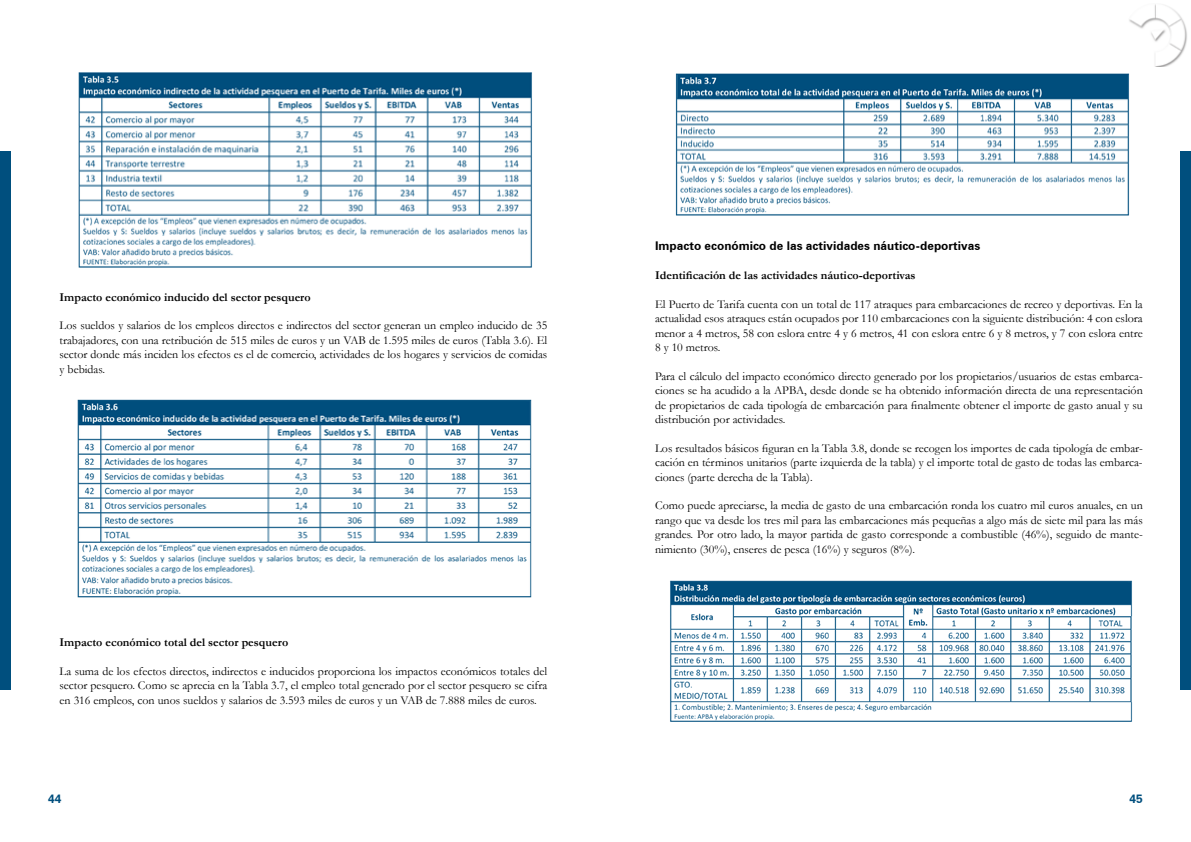
<style>
.page{position:relative;width:1191px;height:842px;background:#fff}
.page>*{position:absolute;margin:0;border:0;box-sizing:border-box;transform-origin:0 0}
.t1{font:12px/14.4px "Garamond";color:#000;text-align:justify}
.t2{font:700 12px "Garamond";color:#000}
.t3{font:700 12px "Zurich BT";color:#000}
.t4{font:700 12px "Zurich BT";color:#004f7e}
</style>
<div class="page">
<img style="left:1129px;top:4px;width:58px;height:62px">
<div style="left:0;top:152px;width:11px;height:538px;background:#004f7e"></div>
<div style="left:1180px;top:152px;width:11px;height:538px;background:#004f7e"></div>
<img style="left:78px;top:72px;width:454px;height:195px">
<img style="left:77px;top:399px;width:455px;height:198px">
<img style="left:675px;top:73px;width:455px;height:142px">
<img style="left:670px;top:580px;width:463px;height:142px">
<p class="t2" style="left:60px;top:289px;width:253px">Impacto económico inducido del sector pesquero</p>
<p class="t1" style="left:60px;top:318px;width:489px">Los sueldos y salarios de los empleos directos e indirectos del sector generan un empleo inducido de 35 trabajadores, con una retribución de 515 miles de euros y un VAB de 1.595 miles de euros (Tabla 3.6). El sector donde más inciden los efectos es el de comercio, actividades de los hogares y servicios de comidas y bebidas.</p>
<p class="t2" style="left:60px;top:634px;width:230px">Impacto económico total del sector pesquero</p>
<p class="t1" style="left:60px;top:664px;width:489px">La suma de los efectos directos, indirectos e inducidos proporciona los impactos económicos totales del sector pesquero. Como se aprecia en la Tabla 3.7, el empleo total generado por el sector pesquero se cifra en 316 empleos, con unos sueldos y salarios de 3.593 miles de euros y un VAB de 7.888 miles de euros.</p>
<p class="t3" style="left:655px;top:239px;width:327px">Impacto económico de las actividades náutico-deportivas</p>
<p class="t2" style="left:655px;top:267px;width:262px">Identificación de las actividades náutico-deportivas</p>
<p class="t1" style="left:655px;top:296px;width:489px">El Puerto de Tarifa cuenta con un total de 117 atraques para embarcaciones de recreo y deportivas. En la actualidad esos atraques están ocupados por 110 embarcaciones con la siguiente distribución: 4 con eslora menor a 4 metros, 58 con eslora entre 4 y 6 metros, 41 con eslora entre 6 y 8 metros, y 7 con eslora entre 8 y 10 metros.</p>
<p class="t1" style="left:655px;top:368px;width:489px">Para el cálculo del impacto económico directo generado por los propietarios/usuarios de estas embarca&shy;ciones se ha acudido a la APBA, desde donde se ha obtenido información directa de una representación de propietarios de cada tipología de embarcación para finalmente obtener el importe de gasto anual y su distribución por actividades.</p>
<p class="t1" style="left:655px;top:440px;width:489px">Los resultados básicos figuran en la Tabla 3.8, donde se recogen los importes de cada tipología de embar&shy;cación en términos unitarios (parte izquierda de la tabla) y el importe total de gasto de todas las embarca&shy;ciones (parte derecha de la Tabla).</p>
<p class="t1" style="left:655px;top:498px;width:489px">Como puede apreciarse, la media de gasto de una embarcación ronda los cuatro mil euros anuales, en un rango que va desde los tres mil para las embarcaciones más pequeñas a algo más de siete mil para las más grandes. Por otro lado, la mayor partida de gasto corresponde a combustible (46%), seguido de mante&shy;nimiento (30%), enseres de pesca (16%) y seguros (8%).</p>
<p class="t4" style="left:48px;top:791px;width:15px">44</p>
<p class="t4" style="left:1129px;top:791px;width:15px">45</p>
</div>
